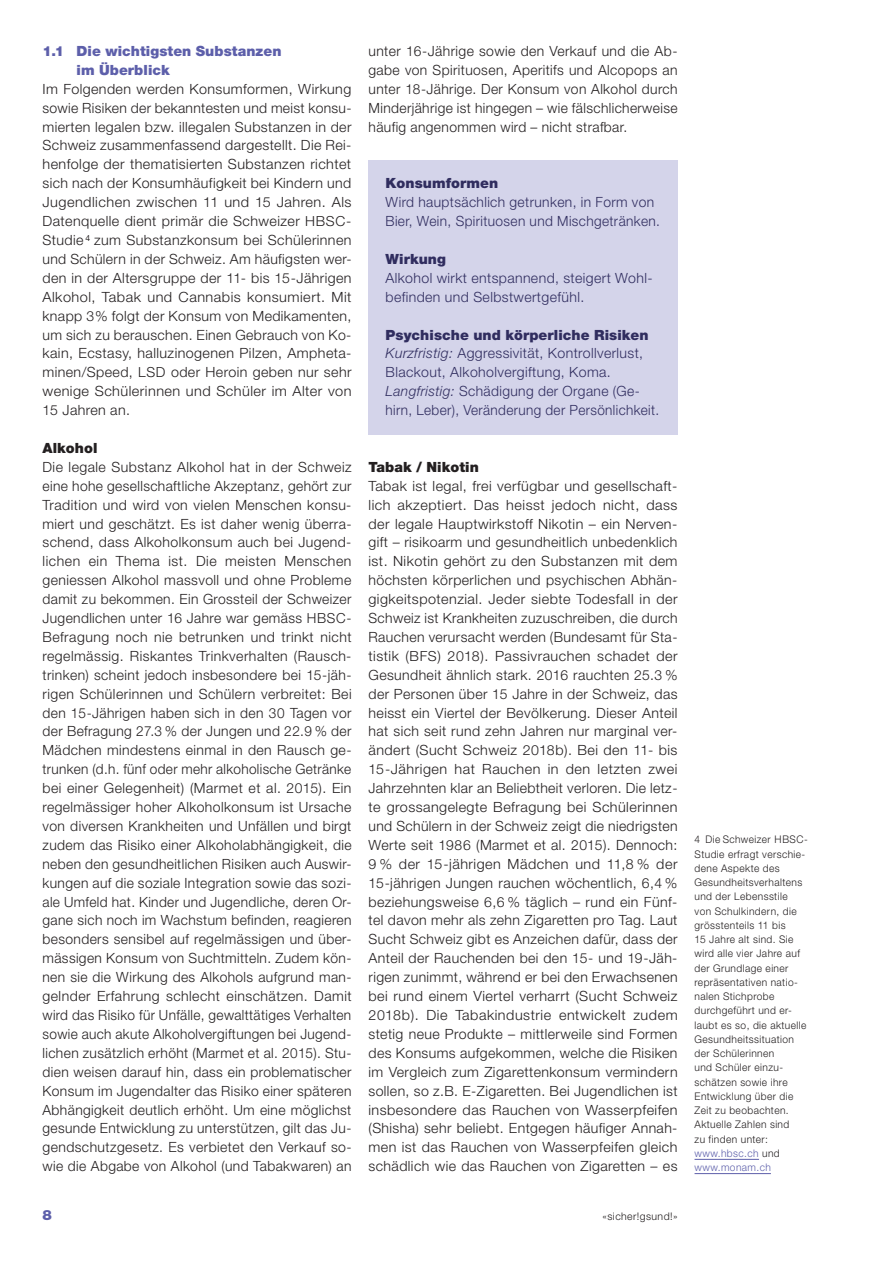
<style>
.page{position:relative;width:893px;height:1263px;background:#fff}
.page>*{position:absolute;margin:0;border:0;box-sizing:border-box;transform-origin:0 0}
.t1{font:300 14.1px/18.9px "Helvetica Neue LT Std";letter-spacing:.03em;color:#231f20;text-align:justify}
.t2{font:300 14.1px/18.9px "Helvetica Neue LT Std";letter-spacing:.03em;color:#302d5f}
.t3{font:900 14.1px/18.9px "Helvetica Neue LT Std";letter-spacing:.005em;color:#5d5faa}
.t4{font:900 14.1px "Helvetica Neue LT Std";letter-spacing:.005em;color:#231f20}
.t5{font:900 14.1px "Helvetica Neue LT Std";letter-spacing:.005em;color:#302d5f}
.t6{font:300 10.5px/14.2px "Helvetica Neue LT Std";letter-spacing:.04em;color:#231f20;scale:.96 1}
.t7{font:300 10.5px "Helvetica Neue LT Std";letter-spacing:.04em;color:#231f20}
.s1{font-size:13.8px}
.s2{font-weight:900}
.s3{font-style:italic}
.s4{color:#5d5faa}
</style>
<div class="page">
<div style="left:369px;top:161px;width:308px;height:274px;background:#d4d4ea"></div>
<hr style="left:694px;top:1159px;width:65px;height:1px;background:#5d5faa">
<hr style="left:694px;top:1173px;width:77px;height:1px;background:#5d5faa">
<p class="t3" style="left:77px;top:41px;width:207px;text-indent:-34px"><span class="s1">1.1</span> Die wichtigsten Substanzen im Überblick</p>
<p class="t1" style="left:43px;top:79px;width:311px">Im Folgenden werden Konsumformen, Wirkung sowie Risiken der bekanntesten und meist konsu&shy;mierten legalen bzw. illegalen Substanzen in der Schweiz zusammenfassend dargestellt. Die Rei&shy;henfolge der thematisierten Substanzen richtet sich nach der Konsumhäufigkeit bei Kindern und Jugendlichen zwischen <span class="s1">11</span> und <span class="s1">15</span> Jahren. Als Datenquelle dient primär die Schweizer <span class="s1">HBSC</span>-Studie <sup>4</sup> zum Substanzkonsum bei Schülerinnen und Schülern in der Schweiz. Am häufigsten wer&shy;den in der Altersgruppe der <span class="s1">11</span>- bis <span class="s1">15</span>-Jährigen Alkohol, Tabak und Cannabis konsumiert. Mit knapp <span class="s1">3</span>% folgt der Konsum von Medikamenten, um sich zu berauschen. Einen Gebrauch von Ko&shy;kain, Ecstasy, halluzinogenen Pilzen, Ampheta&shy;minen/Speed, <span class="s1">LSD</span> oder Heroin geben nur sehr wenige Schülerinnen und Schüler im Alter von <span class="s1">15</span> Jahren an.</p>
<p class="t4" style="left:43px;top:439px;width:57px">Alkohol</p>
<p class="t1" style="left:43px;top:457px;width:311px">Die legale Substanz Alkohol hat in der Schweiz eine hohe gesellschaftliche Akzeptanz, gehört zur Tradition und wird von vielen Menschen konsu&shy;miert und geschätzt. Es ist daher wenig überra&shy;schend, dass Alkoholkonsum auch bei Jugend&shy;lichen ein Thema ist. Die meisten Menschen geniessen Alkohol massvoll und ohne Probleme damit zu bekommen. Ein Grossteil der Schweizer Jugendlichen unter <span class="s1">16</span> Jahre war gemäss <span class="s1">HBSC</span>-Befragung noch nie betrunken und trinkt nicht regelmässig. Riskantes Trinkverhalten (Rausch&shy;trinken) scheint jedoch insbesondere bei <span class="s1">15</span>-jäh&shy;rigen Schülerinnen und Schülern verbreitet: Bei den <span class="s1">15</span>-Jährigen haben sich in den <span class="s1">30</span> Tagen vor der Befragung <span class="s1">27</span>.<span class="s1">3</span> % der Jungen und <span class="s1">22</span>.<span class="s1">9</span> % der Mädchen mindestens einmal in den Rausch ge&shy;trunken (d.h. fünf oder mehr alkoholische Getränke bei einer Gelegenheit) (Marmet et al. <span class="s1">2015</span>). Ein regelmässiger hoher Alkoholkonsum ist Ursache von diversen Krankheiten und Unfällen und birgt zudem das Risiko einer Alkoholabhängigkeit, die neben den gesundheitlichen Risiken auch Auswir&shy;kungen auf die soziale Integration sowie das sozi&shy;ale Umfeld hat. Kinder und Jugendliche, deren Or&shy;gane sich noch im Wachstum befinden, reagieren besonders sensibel auf regelmässigen und über&shy;mässigen Konsum von Suchtmitteln. Zudem kön&shy;nen sie die Wirkung des Alkohols aufgrund man&shy;gelnder Erfahrung schlecht einschätzen. Damit wird das Risiko für Unfälle, gewalttätiges Verhalten sowie auch akute Alkoholvergiftungen bei Jugend&shy;lichen zusätzlich erhöht (Marmet et al. <span class="s1">2015</span>). Stu&shy;dien weisen darauf hin, dass ein problematischer Konsum im Jugendalter das Risiko einer späteren Abhängigkeit deutlich erhöht. Um eine möglichst gesunde Entwicklung zu unterstützen, gilt das Ju&shy;gendschutzgesetz. Es verbietet den Verkauf so&shy;wie die Abgabe von Alkohol (und Tabakwaren) an</p>
<p class="t1" style="left:369px;top:41px;width:311px">unter <span class="s1">16</span>-Jährige sowie den Verkauf und die Ab&shy;gabe von Spirituosen, Aperitifs und Alcopops an unter <span class="s1">18</span>-Jährige. Der Konsum von Alkohol durch Minderjährige ist hingegen – wie fälschlicherweise häufig angenommen wird – nicht strafbar.</p>
<p class="t5" style="left:386px;top:175px;width:114px">Konsumformen</p>
<p class="t2" style="left:386px;top:192px;width:276px">Wird hauptsächlich getrunken, in Form von<br>Bier, Wein, Spirituosen und Mischgetränken.</p>
<p class="t5" style="left:386px;top:250px;width:62px">Wirkung</p>
<p class="t2" style="left:386px;top:268px;width:269px">Alkohol wirkt entspannend, steigert Wohl&shy;befinden und Selbstwertgefühl.</p>
<p class="t2" style="left:386px;top:325px;width:275px"><span class="s2">Psychische und körperliche Risiken </span><span class="s3">Kurzfristig:</span> Aggressivität, Kontrollverlust, Blackout, Alkoholvergiftung, Koma.<br><span class="s3">Langfristig:</span> Schädigung der Organe (Ge&shy;hirn, Leber), Veränderung der Persönlichkeit.</p>
<p class="t4" style="left:369px;top:458px;width:112px">Tabak / Nikotin</p>
<p class="t1" style="left:369px;top:476px;width:311px">Tabak ist legal, frei verfügbar und gesellschaft&shy;lich akzeptiert. Das heisst jedoch nicht, dass der legale Hauptwirkstoff Nikotin – ein Nerven&shy;gift – risikoarm und gesundheitlich unbedenklich ist. Nikotin gehört zu den Substanzen mit dem höchsten körperlichen und psychischen Abhän&shy;gigkeitspotenzial. Jeder siebte Todesfall in der Schweiz ist Krankheiten zuzuschreiben, die durch Rauchen verursacht werden (Bundesamt für Sta&shy;tistik (<span class="s1">BFS</span>) <span class="s1">2018</span>). Passivrauchen schadet der Gesundheit ähnlich stark. <span class="s1">2016</span> rauchten <span class="s1">25</span>.<span class="s1">3</span> % der Personen über <span class="s1">15</span> Jahre in der Schweiz, das heisst ein Viertel der Bevölkerung. Dieser Anteil hat sich seit rund zehn Jahren nur marginal ver&shy;ändert (Sucht Schweiz <span class="s1">2018</span>b). Bei den <span class="s1">11</span>- bis <span class="s1">15</span>-Jährigen hat Rauchen in den letzten zwei Jahrzehnten klar an Beliebtheit verloren. Die letz&shy;te grossangelegte Befragung bei Schülerinnen und Schülern in der Schweiz zeigt die niedrigsten Werte seit <span class="s1">1986</span> (Marmet et al. <span class="s1">2015</span>). Dennoch:<br><span class="s1">9</span> % der <span class="s1">15</span>-jährigen Mädchen und <span class="s1">11</span>,<span class="s1">8</span> % der <span class="s1">15</span>-jährigen Jungen rauchen wöchentlich, <span class="s1">6</span>,<span class="s1">4</span> % beziehungsweise <span class="s1">6</span>,<span class="s1">6</span> % täglich – rund ein Fünf&shy;tel davon mehr als zehn Zigaretten pro Tag. Laut Sucht Schweiz gibt es Anzeichen dafür, dass der Anteil der Rauchenden bei den <span class="s1">15</span>- und <span class="s1">19</span>-Jäh&shy;rigen zunimmt, während er bei den Erwachsenen bei rund einem Viertel verharrt (Sucht Schweiz <span class="s1">2018</span>b). Die Tabakindustrie entwickelt zudem stetig neue Produkte – mittlerweile sind Formen des Konsums aufgekommen, welche die Risiken im Vergleich zum Zigarettenkonsum vermindern sollen, so z.B. E-Zigaretten. Bei Jugendlichen ist insbesondere das Rauchen von Wasserpfeifen (Shisha) sehr beliebt. Entgegen häufiger Annah&shy;men ist das Rauchen von Wasserpfeifen gleich schädlich wie das Rauchen von Zigaretten – es</p>
<p class="t3" style="left:43px;top:1206px;width:11px">8</p>
<p class="t7" style="left:603px;top:1210px;width:76px">«sicher!gsund!»</p>
<p class="t6" style="left:694px;top:832px;width:120px">4 Die Schweizer HBSC-<br>Studie erfragt verschie&shy;dene Aspekte des<br>Gesundheitsverhaltens und der Lebensstile<br>von Schulkindern, die grösstenteils 11 bis<br>15 Jahre alt sind. Sie wird alle vier Jahre auf der Grundlage einer repräsentativen natio&shy;nalen Stichprobe durchgeführt und er&shy;laubt es so, die aktuelle<br>Gesundheitssituation der Schülerinnen<br>und Schüler einzu&shy;schätzen sowie ihre<br>Entwicklung über die<br>Zeit zu beobachten.<br>Aktuelle Zahlen sind<br>zu finden unter: <span class="s4">www.hbsc.ch</span> und <span class="s4">www.monam.ch</span></p>
</div>
